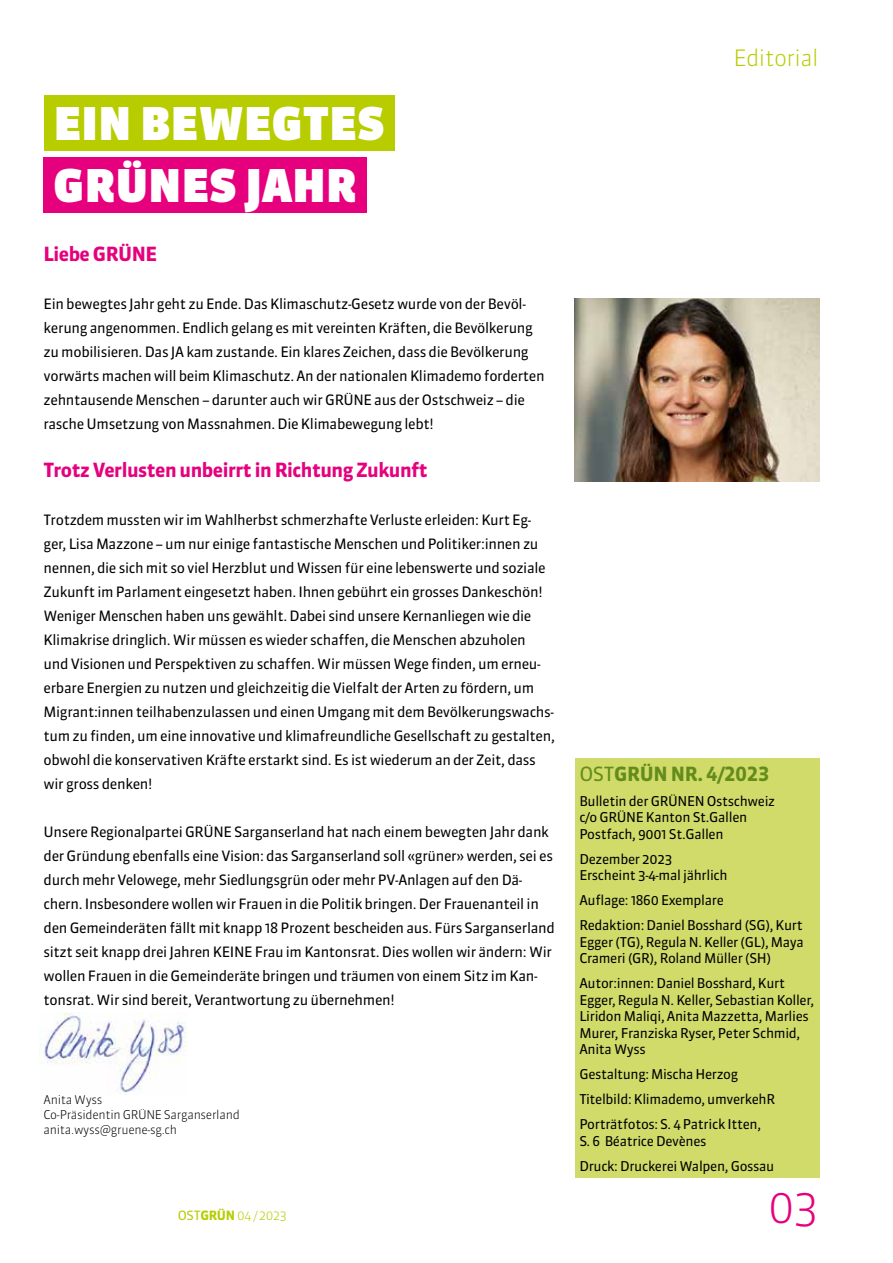
<style>
.page{position:relative;width:893px;height:1263px;background:#fff}
.page>*{position:absolute;margin:0;border:0;box-sizing:border-box;transform-origin:0 0}
.t1{font:900 45px "Sanuk OT";letter-spacing:.01em;color:#fff}
.t2{font:300 45px "Sanuk OT";color:#e6007d}
.t3{font:300 22.5px "Sanuk OT";letter-spacing:-.025em;color:#b7cd00}
.t4{font:700 19.5px "Sanuk OT";letter-spacing:-.025em;color:#e6007d}
.t5{font:700 19.5px "Sanuk OT";letter-spacing:-.015em;color:#638c1c}
.t6{font:14.25px/24px "Sanuk OT";letter-spacing:-.025em;color:#000}
.t7{font:13.5px/16.5px "Sanuk OT";letter-spacing:-.025em;color:#000}
.t8{font:300 12.75px "Sanuk OT";color:#b7cd00}
.t9{font:300 12px/15px "Sanuk OT";letter-spacing:-.025em;color:#000}
.s1{font-weight:400}
.s2{font-weight:700}
</style>
<div class="page">
<div style="left:44px;top:158px;width:323px;height:55px;background:#e6007d"></div>
<div style="left:44px;top:96px;width:350px;height:55px;background:#b7cd00"></div>
<div style="left:575px;top:758px;width:245px;height:420px;background:#d0db6a"></div>
<img style="left:574px;top:298px;width:246px;height:183px">
<img style="left:39px;top:1013px;width:148px;height:81px">
<h1 class="t1" style="left:54px;top:96px;width:332px">EIN BEWEGTES</h1>
<h1 class="t1" style="left:54px;top:157px;width:304px">GRÜNES JAHR</h1>
<h3 class="t4" style="left:44px;top:241px;width:115px">Liebe GRÜNE</h3>
<p class="t6" style="left:44px;top:292px;width:503px">Ein bewegtes Jahr geht zu Ende. Das Klimaschutz-Gesetz wurde von der Bevöl&shy;kerung angenommen. Endlich gelang es mit vereinten Kräften, die Bevölkerung zu mobilisieren. Das JA kam zustande. Ein klares Zeichen, dass die Bevölkerung vorwärts machen will beim Klimaschutz. An der nationalen Klimademo forderten zehntausende Menschen – darunter auch wir GRÜNE aus der Ostschweiz – die rasche Umsetzung von Massnahmen. Die Klimabewegung lebt!</p>
<h3 class="t4" style="left:44px;top:457px;width:386px">Trotz Verlusten unbeirrt in Richtung Zukunft</h3>
<p class="t6" style="left:44px;top:508px;width:513px">Trotzdem mussten wir im Wahlherbst schmerzhafte Verluste erleiden: Kurt Eg&shy;ger, Lisa Mazzone – um nur einige fantastische Menschen und Politiker:innen zu nennen, die sich mit so viel Herzblut und Wissen für eine lebenswerte und soziale Zukunft im Parlament eingesetzt haben. Ihnen gebührt ein grosses Dankeschön!<br>Weniger Menschen haben uns gewählt. Dabei sind unsere Kernanliegen wie die Klimakrise dringlich. Wir müssen es wieder schaffen, die Menschen abzuholen<br>und Visionen und Perspektiven zu schaffen. Wir müssen Wege finden, um erneu&shy;erbare Energien zu nutzen und gleichzeitig die Vielfalt der Arten zu fördern, um Migrant:innen teilhabenzulassen und einen Umgang mit dem Bevölkerungswachs&shy;tum zu finden, um eine innovative und klimafreundliche Gesellschaft zu gestalten, obwohl die konservativen Kräfte erstarkt sind. Es ist wiederum an der Zeit, dass wir gross denken!</p>
<p class="t6" style="left:44px;top:819px;width:513px">Unsere Regionalpartei GRÜNE Sarganserland hat nach einem bewegten Jahr dank der Gründung ebenfalls eine Vision: das Sarganserland soll «grüner» werden, sei es durch mehr Velowege, mehr Siedlungsgrün oder mehr PV-Anlagen auf den Dä&shy;chern. Insbesondere wollen wir Frauen in die Politik bringen. Der Frauenanteil in den Gemeinderäten fällt mit knapp 18 Prozent bescheiden aus. Fürs Sarganserland sitzt seit knapp drei Jahren KEINE Frau im Kantonsrat. Dies wollen wir ändern: Wir wollen Frauen in die Gemeinderäte bringen und träumen von einem Sitz im Kan&shy;tonsrat. Wir sind bereit, Verantwortung zu übernehmen!</p>
<p class="t9" style="left:44px;top:1092px;width:198px">Anita Wyss<br>Co-Präsidentin GRÜNE Sarganserland anita.wyss@gruene-sg.ch</p>
<p class="t8" style="left:178px;top:1207px;width:111px"><span class="s1">OST</span><span class="s2">GRÜN</span> 04 / 2023</p>
<h2 class="t3" style="left:733px;top:44px;width:87px">Editorial</h2>
<h3 class="t5" style="left:579px;top:762px;width:192px"><span class="s1">OST</span>GRÜN NR. 4/2023</h3>
<p class="t7" style="left:579px;top:793px;width:197px">Bulletin der GRÜNEN Ostschweiz c/o GRÜNE Kanton St.Gallen<br>Postfach, 9001 St.Gallen</p>
<p class="t7" style="left:579px;top:851px;width:150px">Dezember 2023<br>Erscheint 3-4-mal jährlich</p>
<p class="t7" style="left:579px;top:888px;width:225px;line-height:25px">Auflage: 1860 Exemplare<br>Redaktion: Daniel Bosshard (SG), Kurt</p>
<p class="t7" style="left:579px;top:934px;width:226px">Egger (TG), Regula N. Keller (GL), Maya<br>Crameri (GR), Roland Müller (SH)</p>
<p class="t7" style="left:579px;top:975px;width:236px">Autor:innen: Daniel Bosshard, Kurt Egger, Regula N. Keller, Sebastian Koller, Liridon Maliqi, Anita Mazzetta, Marlies Murer, Franziska Ryser, Peter Schmid, Anita Wyss</p>
<p class="t7" style="left:579px;top:1062px;width:197px;line-height:25px">Gestaltung: Mischa Herzog<br>Titelbild: Klimademo, umverkehR<br>Porträtfotos: S. 4 Patrick Itten,</p>
<p class="t7" style="left:579px;top:1128px;width:196px;line-height:25px">S. 6 Béatrice Devènes<br>Druck: Druckerei Walpen, Gossau</p>
<h1 class="t2" style="left:768px;top:1179px;width:52px">03</h1>
</div>
